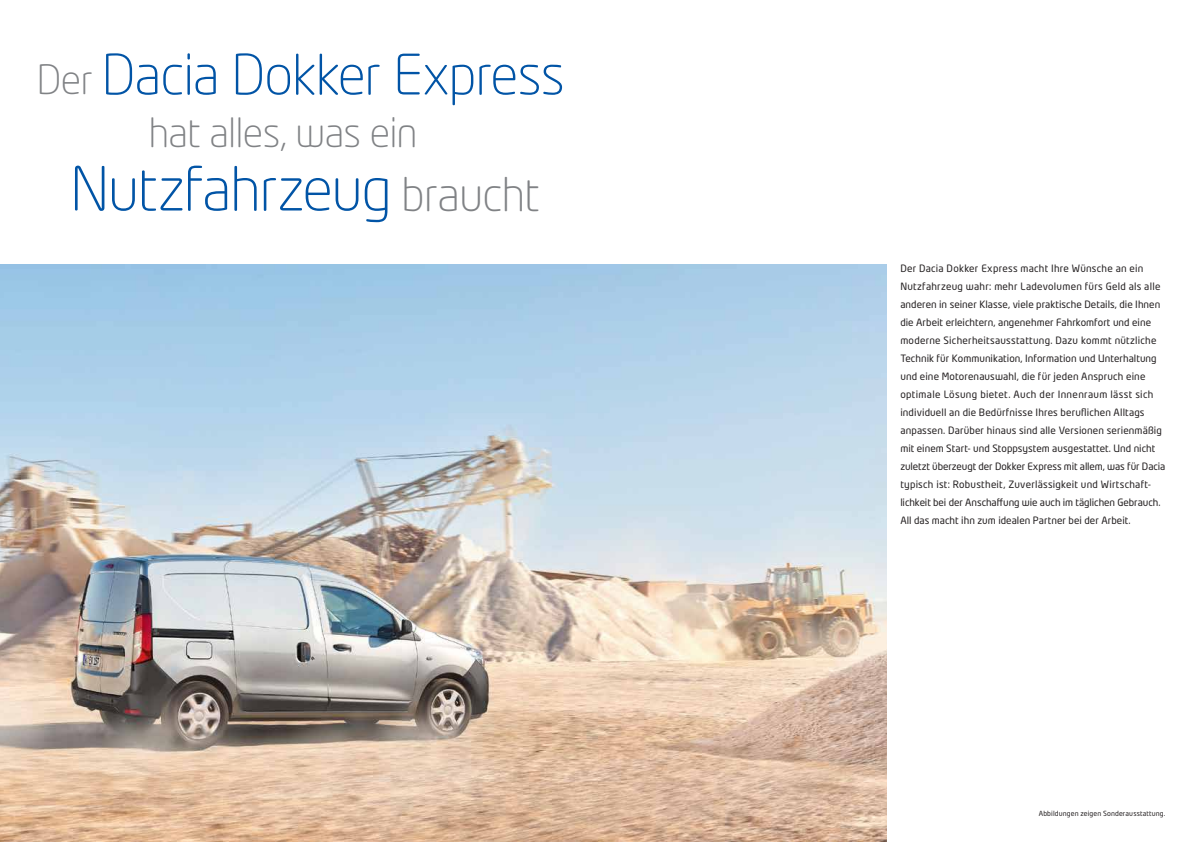
<style>
.page{position:relative;width:1191px;height:842px;background:#fff}
.page>*{position:absolute;margin:0;border:0;box-sizing:border-box;transform-origin:0 0}
.t1{font:300 60px "Neo Tech Dacia";letter-spacing:-.015em;color:#0154a6}
.t2{font:300 55px "Neo Tech Dacia";letter-spacing:-.015em;color:#0154a6}
.t3{font:300 40px "Neo Tech Dacia";letter-spacing:-.015em;color:#808285}
.t4{font:10px/18px "Neo Tech Dacia";letter-spacing:.01em;color:#231f20}
.t5{font:7px "Neo Tech Dacia";letter-spacing:.02em;color:#231f20}
.s1{font-size:40px;color:#808285}
.s2{font-size:46px;color:#808285}
</style>
<div class="page">
<img style="left:0;top:264px;width:886px;height:578px">
<h2 class="t2" style="left:37px;top:40px;width:529px"><span class="s1">Der</span> Dacia Dokker Express</h2>
<h3 class="t3" style="left:149px;top:107px;width:270px">hat alles, was ein</h3>
<h1 class="t1" style="left:70px;top:151px;width:471px">Nutzfahrzeug <span class="s2">braucht</span></h1>
<p class="t4" style="left:900px;top:259px;width:266px">Der Dacia Dokker Express macht Ihre Wünsche an ein Nutzfahrzeug wahr: mehr Ladevolumen fürs Geld als alle anderen in seiner Klasse, viele praktische Details, die Ihnen die Arbeit erleichtern, angenehmer Fahrkomfort und eine moderne Sicherheitsausstattung. Dazu kommt nützliche Technik für Kommunikation, Information und Unterhaltung und eine Motorenauswahl, die für jeden Anspruch eine optimale Lösung bietet. Auch der Innenraum lässt sich individuell an die Bedürfnisse Ihres beruflichen Alltags anpassen. Darüber hinaus sind alle Versionen serienmäßig mit einem Start- und Stoppsystem ausgestattet. Und nicht zuletzt überzeugt der Dokker Express mit allem, was für Dacia typisch ist: Robustheit, Zuverlässigkeit und Wirtschaft&shy;lichkeit bei der Anschaffung wie auch im täglichen Gebrauch.<br>All das macht ihn zum idealen Partner bei der Arbeit.</p>
<p class="t5" style="left:1038px;top:809px;width:128px">Abbildungen zeigen Sonderausstattung.</p>
</div>
